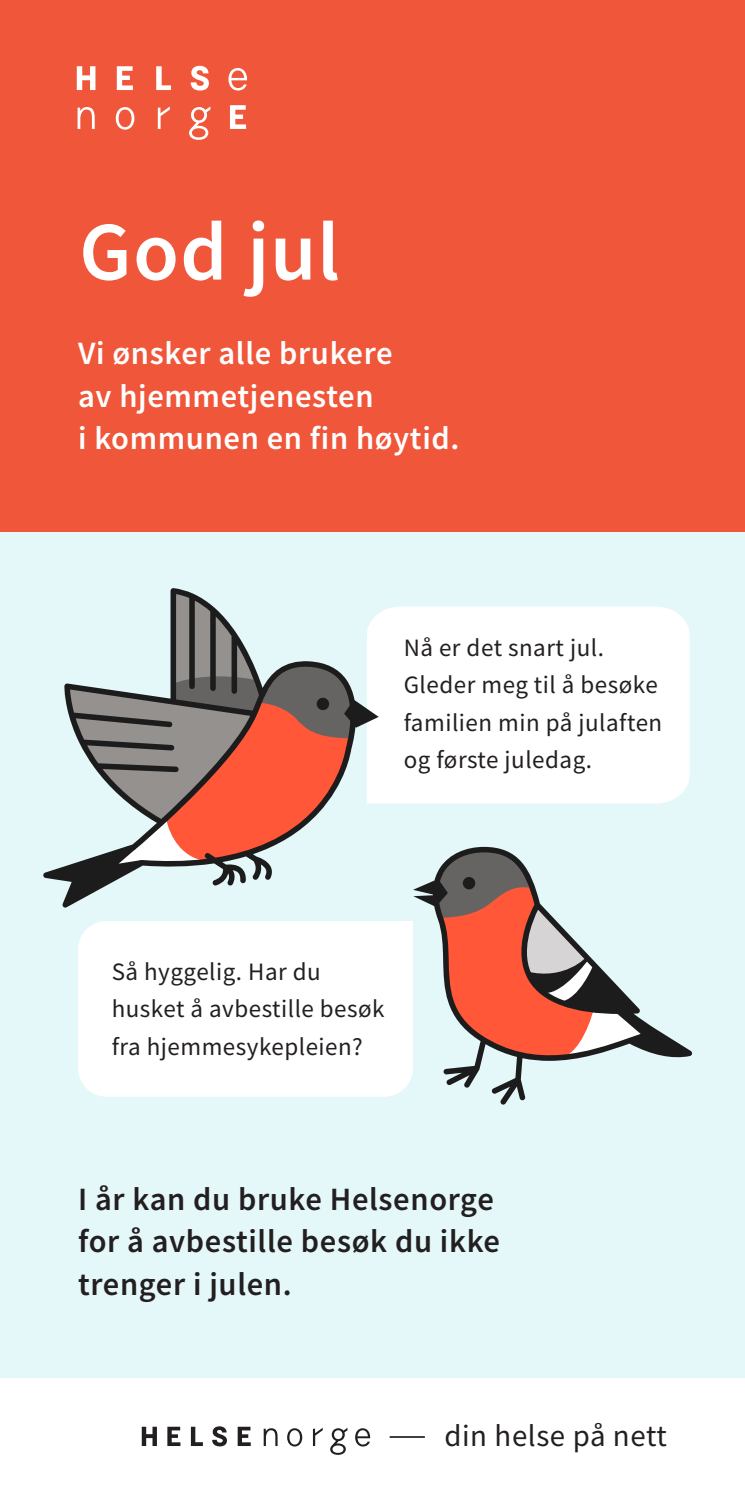
<style>
.page{position:relative;width:745px;height:1489px;background:#fff}
.page>*{position:absolute;margin:0;border:0;box-sizing:border-box;transform-origin:0 0}
.t1{font:600 83.5px "Source Sans Pro";letter-spacing:.01em;color:#fff}
.Sitat{font:600 32.5px "Source Sans Pro";letter-spacing:.02em;color:#231f20}
.Sitat-2{font:600 32.5px "Source Sans Pro";letter-spacing:.02em;color:#fff}
.Bt{font:30.75px "Source Sans Pro";letter-spacing:.02em;color:#231f20}
.Bt-2{font:25px/37.5px "Source Sans Pro";letter-spacing:.02em;color:#231f20}
</style>
<div class="page">
<div style="left:0;top:0;width:744px;height:1488px;background:#e4f7f9"></div>
<div style="left:0;top:0;width:744px;height:531px;background:#f0573a"></div>
<div style="left:0;top:1377px;width:744px;height:111px;background:#fff"></div>
<svg style="left:142px;top:1426px;width:15px;height:19px"></svg>
<svg style="left:191px;top:1426px;width:12px;height:19px"></svg>
<svg style="left:287px;top:1428px;width:15px;height:18px"></svg>
<svg style="left:355px;top:1428px;width:15px;height:18px"></svg>
<svg style="left:263px;top:1428px;width:14px;height:17px"></svg>
<svg style="left:167px;top:1426px;width:13px;height:19px"></svg>
<svg style="left:237px;top:1426px;width:13px;height:19px"></svg>
<svg style="left:313px;top:1428px;width:9px;height:17px"></svg>
<svg style="left:330px;top:1428px;width:17px;height:26px"></svg>
<svg style="left:212px;top:1426px;width:15px;height:20px"></svg>
<hr style="left:389px;top:1435px;width:35px;height:2px;background:#231f20">
<svg style="left:77px;top:66px;width:18px;height:24px"></svg>
<svg style="left:156px;top:66px;width:15px;height:24px"></svg>
<svg style="left:116px;top:107px;width:18px;height:23px"></svg>
<svg style="left:228px;top:68px;width:19px;height:22px"></svg>
<svg style="left:77px;top:107px;width:18px;height:22px"></svg>
<svg style="left:117px;top:66px;width:16px;height:24px"></svg>
<svg style="left:230px;top:105px;width:16px;height:24px"></svg>
<svg style="left:158px;top:106px;width:12px;height:23px"></svg>
<svg style="left:189px;top:107px;width:21px;height:33px"></svg>
<svg style="left:191px;top:66px;width:18px;height:24px"></svg>
<div style="left:378px;top:607px;width:311px;height:196px;background:#fff"></div>
<div style="left:78px;top:921px;width:334px;height:175px;background:#fff"></div>
<svg style="left:412px;top:846px;width:279px;height:258px"></svg>
<svg style="left:43px;top:588px;width:335px;height:319px"></svg>
<div style="left:316px;top:697px;width:13px;height:13px;background:#1c1c1c;border-radius:50%"></div>
<h1 class="t1" style="left:79px;top:197px;width:262px">God jul</h1>
<p class="Sitat-2" style="left:78px;top:332px;width:316px">Vi ønsker alle brukere</p>
<p class="Sitat-2" style="left:78px;top:374px;width:297px">av hjemmetjenesten</p>
<p class="Sitat-2" style="left:78px;top:417px;width:382px">i kommunen en fin høytid.</p>
<p class="Bt-2" style="left:403px;top:628px;width:260px">Nå er det snart jul.<br>Gleder meg til å besøke familien min på julaften og første juledag.</p>
<p class="Bt-2" style="left:112px;top:952px;width:274px">Så hyggelig. Har du husket å avbestille besøk fra hjemmesykepleien?</p>
<p class="Sitat" style="left:78px;top:1177px;width:417px">I år kan du bruke Helsenorge</p>
<p class="Sitat" style="left:78px;top:1219px;width:423px">for å avbestille besøk du ikke</p>
<p class="Sitat" style="left:78px;top:1262px;width:215px">trenger i julen.</p>
<p class="Bt" style="left:444px;top:1415px;width:224px">din helse på nett</p>
</div>
